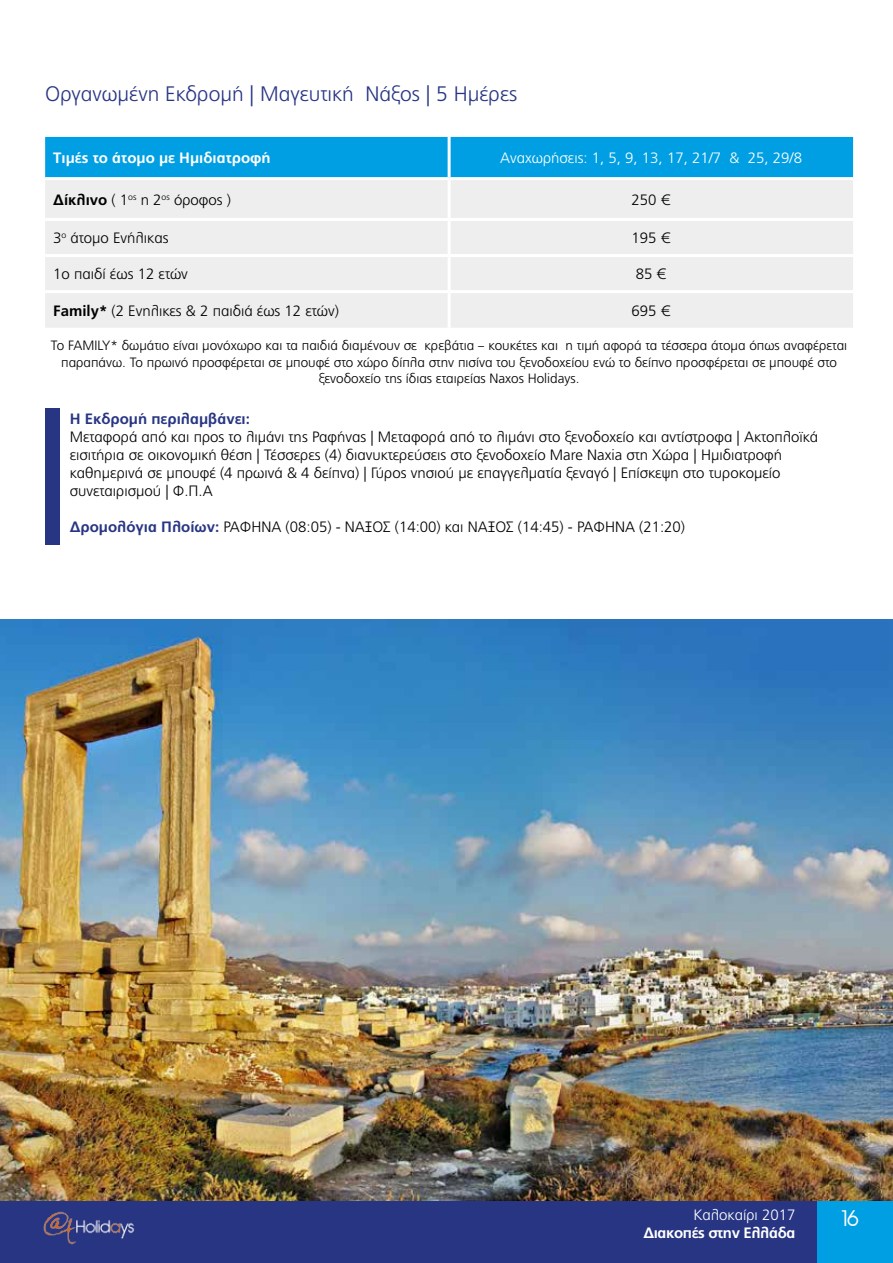
<style>
.page{position:relative;width:893px;height:1263px;background:#fff}
.page>*{position:absolute;margin:0;border:0;box-sizing:border-box;transform-origin:0 0}
.t1{font:300 21px "PF Catalog";color:#283583}
.t2{font:21px "SK Avant Gr Plain";color:#fff}
.t3{font:300 15px/18px "PF Catalog";color:#000}
.t4{font:300 15px "PF Catalog";color:#fff}
.t5{font:700 15px "PF Catalog";color:#fff}
.t6{font:700 15px "PF Catalog";color:#283583}
.t7{font:700 15px "PF Catalog";letter-spacing:-.025em;color:#fff}
.t8{font:300 13.5px/16.2px "PF Catalog";color:#000;text-align:center}
.s1{font-weight:700}
.s2{font-weight:700;color:#283583}
</style>
<div class="page">
<div style="left:816px;top:1199px;width:77px;height:64px;background:#009fe3"></div>
<div style="left:0;top:1199px;width:816px;height:64px;background:#283583"></div>
<img style="left:43px;top:1211px;width:92px;height:34px">
<div style="left:45px;top:137px;width:808px;height:40px;background:#009fe3"></div>
<div style="left:45px;top:180px;width:808px;height:148px;background:#eee"></div>
<hr style="left:448px;top:137px;width:3px;height:40px;background:#fff">
<hr style="left:448px;top:180px;width:3px;height:38px;background:#fff">
<hr style="left:45px;top:218px;width:404px;height:3px;background:#fff">
<hr style="left:449px;top:218px;width:404px;height:3px;background:#fff">
<hr style="left:448px;top:221px;width:3px;height:33px;background:#fff">
<hr style="left:45px;top:254px;width:404px;height:3px;background:#fff">
<hr style="left:449px;top:254px;width:404px;height:3px;background:#fff">
<hr style="left:448px;top:257px;width:3px;height:33px;background:#fff">
<hr style="left:45px;top:290px;width:404px;height:3px;background:#fff">
<hr style="left:449px;top:290px;width:404px;height:3px;background:#fff">
<hr style="left:448px;top:293px;width:3px;height:35px;background:#fff">
<div style="left:45px;top:408px;width:15px;height:136px;background:#283583"></div>
<img style="left:0;top:619px;width:893px;height:581px">
<h1 class="t1" style="left:45px;top:82px;width:474px">Οργανωμένη Εκδρομή | Μαγευτική Νάξος | 5 Ημέρες</h1>
<p class="t5" style="left:53px;top:149px;width:219px">Τιμές το άτομο με Ημιδιατροφή</p>
<p class="t4" style="left:500px;top:149px;width:303px">Αναχωρήσεις: 1, 5, 9, 13, 17, 21/7 &amp; 25, 29/8</p>
<p class="t3" style="left:53px;top:191px;width:179px"><span class="s1">Δίκλινο</span> ( 1<sup>ος</sup> η 2<sup>ος</sup> όροφος )</p>
<p class="t3" style="left:631px;top:191px;width:41px">250 €</p>
<p class="t3" style="left:53px;top:229px;width:117px">3<sup>ο</sup> άτομο Eνήλικας</p>
<p class="t3" style="left:631px;top:229px;width:41px">195 €</p>
<p class="t3" style="left:53px;top:265px;width:136px">1o παιδί έως 12 ετών</p>
<p class="t3" style="left:636px;top:265px;width:32px">85 €</p>
<p class="t3" style="left:53px;top:302px;width:287px"><span class="s1">Family*</span> (2 Eνnλικες &amp; 2 παιδιά έως 12 ετών)</p>
<p class="t3" style="left:631px;top:302px;width:41px">695 €</p>
<p class="t8" style="left:51px;top:338px;width:798px">Το FAMILY* δωμάτιο είναι μονόχωρο και τα παιδιά διαμένουν σε κρεβάτια – κουκέτες και η τιμή αφορά τα τέσσερα άτομα όπως αναφέρεται παραπάνω. Το πρωινό προσφέρεται σε μπουφέ στο χώρο δίπλα στην πισίνα του ξενοδοχείου ενώ το δείπνο προσφέρεται σε μπουφέ στo ξενοδοχείo της ίδιας εταιρείας Naxos Holidays.</p>
<p class="t6" style="left:70px;top:410px;width:182px">Η Εκδρομή περιλαμβάνει:</p>
<p class="t3" style="left:70px;top:428px;width:750px">Μεταφορά από και προς το λιμάνι της Ραφήνας | Μεταφορά από το λιμάνι στο ξενοδοχείο και αντίστροφα | Ακτοπλοϊκά εισιτήρια σε οικονομική θέση | Τέσσερες (4) διανυκτερεύσεις στο ξενοδοχείο Mare Naxia στη Χώρα | Ημιδιατροφή καθημερινά σε μπουφέ (4 πρωινά &amp; 4 δείπνα) | Γύρος νησιού με επαγγελματία ξεναγό | Επίσκεψη στο τυροκομείο συνεταιρισμού | Φ.Π.Α</p>
<p class="t3" style="left:70px;top:518px;width:617px"><span class="s2">Δρομολόγια Πλοίων:</span> ΡΑΦΗΝΑ (08:05) - ΝΑΞΟΣ (14:00) και ΝΑΞΟΣ (14:45) - ΡΑΦΗΝΑ (21:20)</p>
<p class="t4" style="left:693px;top:1207px;width:103px">Καλοκαίρι 2017</p>
<p class="t7" style="left:643px;top:1224px;width:154px">Διακοπές στην Ελλάδα</p>
<h1 class="t2" style="left:839px;top:1207px;width:21px">16</h1>
</div>
